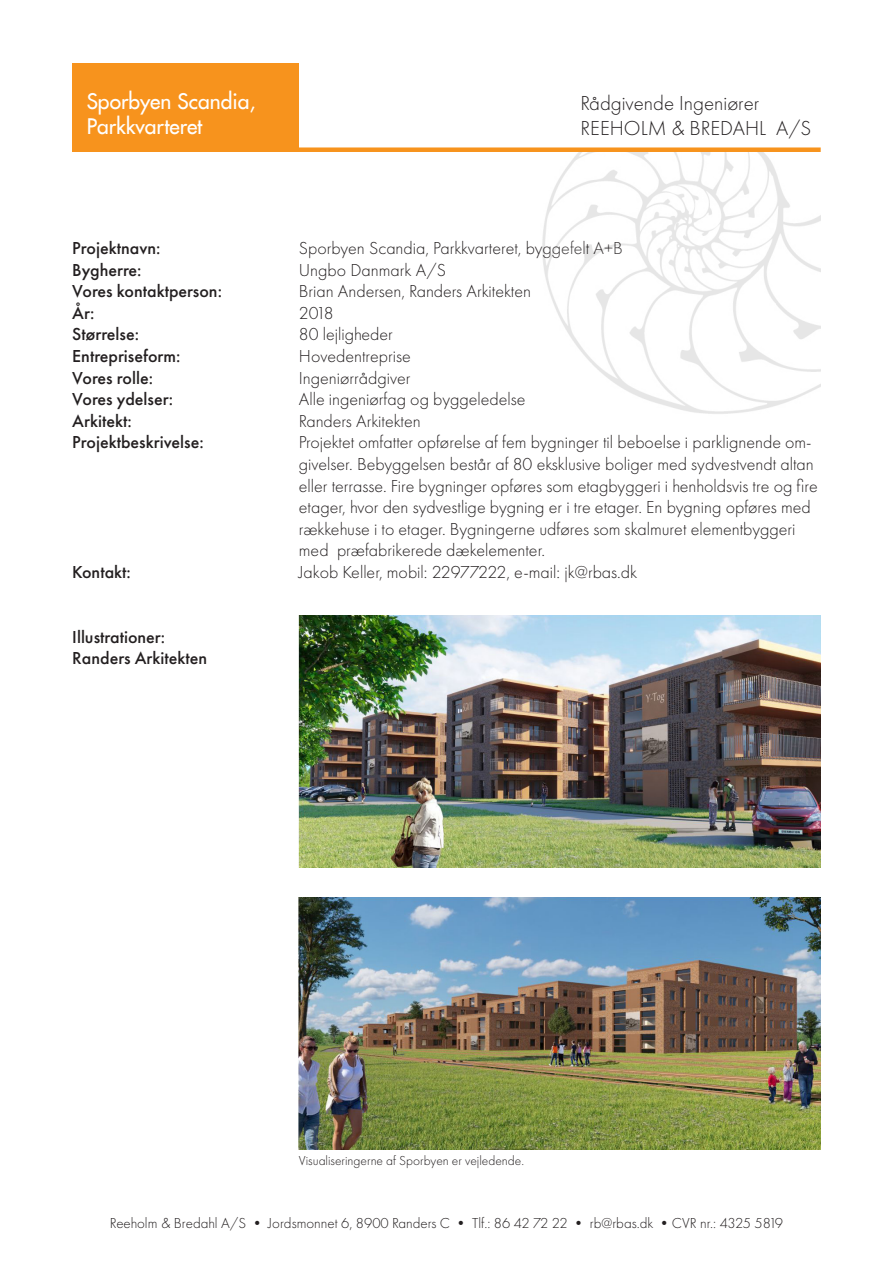
<style>
.page{position:relative;width:893px;height:1263px;background:#fff}
.page>*{position:absolute;margin:0;border:0;box-sizing:border-box;transform-origin:0 0}
.t1{font:300 21px "Futura PT";color:#231f20}
.t2{font:21px "Futura LT";color:#fff}
.t3{font:300 18px/21.6px "Futura PT";color:#231f20}
.t4{font:500 18px/21.6px "Futura PT";color:#231f20}
.t5{font:300 15px "Futura PT";color:#231f20}
.t6{font:300 13.5px "Futura PT";color:#231f20}
</style>
<div class="page">
<img style="left:299px;top:616px;width:522px;height:251px">
<img style="left:299px;top:897px;width:522px;height:252px">
<img style="left:542px;top:152px;width:279px;height:262px">
<div style="left:72px;top:64px;width:227px;height:88px;background:#f7931d"></div>
<div style="left:298px;top:147px;width:523px;height:5px;background:#f7931d"></div>
<p class="t2" style="left:87px;top:87px;width:170px">Sporbyen Scandia,</p>
<p class="t2" style="left:87px;top:112px;width:117px">Parkkvarteret</p>
<p class="t4" style="left:72px;top:237px;width:90px">Projektnavn:</p>
<p class="t4" style="left:72px;top:259px;width:71px">Bygherre:</p>
<p class="t4" style="left:72px;top:280px;width:151px">Vores kontaktperson:<br>År:<br>Størrelse:<br>Entrepriseform:</p>
<p class="t4" style="left:72px;top:367px;width:82px">Vores rolle:</p>
<p class="t4" style="left:72px;top:388px;width:102px">Vores ydelser:</p>
<p class="t4" style="left:72px;top:410px;width:61px">Arkitekt:</p>
<p class="t4" style="left:72px;top:432px;width:133px">Projektbeskrivelse:</p>
<p class="t4" style="left:72px;top:561px;width:60px">Kontakt:</p>
<p class="t4" style="left:72px;top:626px;width:94px">Illustrationer:</p>
<p class="t4" style="left:72px;top:648px;width:136px">Randers Arkitekten</p>
<p class="t1" style="left:580px;top:91px;width:180px">Rådgivende Ingeniører</p>
<p class="t1" style="left:580px;top:116px;width:232px">REEHOLM &amp; BREDAHL A/S</p>
<p class="t3" style="left:299px;top:237px;width:325px">Sporbyen Scandia, Parkkvarteret, byggefelt A+B</p>
<p class="t3" style="left:299px;top:259px;width:149px">Ungbo Danmark A/S</p>
<p class="t3" style="left:299px;top:281px;width:234px">Brian Andersen, Randers Arkitekten</p>
<p class="t3" style="left:299px;top:302px;width:36px">2018</p>
<p class="t3" style="left:299px;top:324px;width:95px">80 lejligheder</p>
<p class="t3" style="left:299px;top:345px;width:113px">Hovedentreprise</p>
<p class="t3" style="left:299px;top:367px;width:113px">Ingeniørrådgiver</p>
<p class="t3" style="left:299px;top:389px;width:228px">Alle ingeniørfag og byggeledelse</p>
<p class="t3" style="left:299px;top:410px;width:123px">Randers Arkitekten</p>
<p class="t3" style="left:299px;top:432px;width:520px">Projektet omfatter opførelse af fem bygninger til beboelse i parklignende om&shy;givelser. Bebyggelsen består af 80 eksklusive boliger med sydvestvendt altan eller terrasse. Fire bygninger opføres som etagbyggeri i henholdsvis tre og fire etager, hvor den sydvestlige bygning er i tre etager. En bygning opføres med rækkehuse i to etager. Bygningerne udføres som skalmuret elementbyggeri med præfabrikerede dækelementer.</p>
<p class="t3" style="left:299px;top:561px;width:340px">Jakob Keller, mobil: 22977222, e-mail: jk@rbas.dk</p>
<p class="t6" style="left:299px;top:1153px;width:227px">Visualiseringerne af Sporbyen er vejledende.</p>
<p class="t5" style="left:110px;top:1214px;width:674px">Reeholm &amp; Bredahl A/S • Jordsmonnet 6, 8900 Randers C • Tlf.: 86 42 72 22 • rb@rbas.dk •CVR nr.: 4325 5819</p>
</div>
